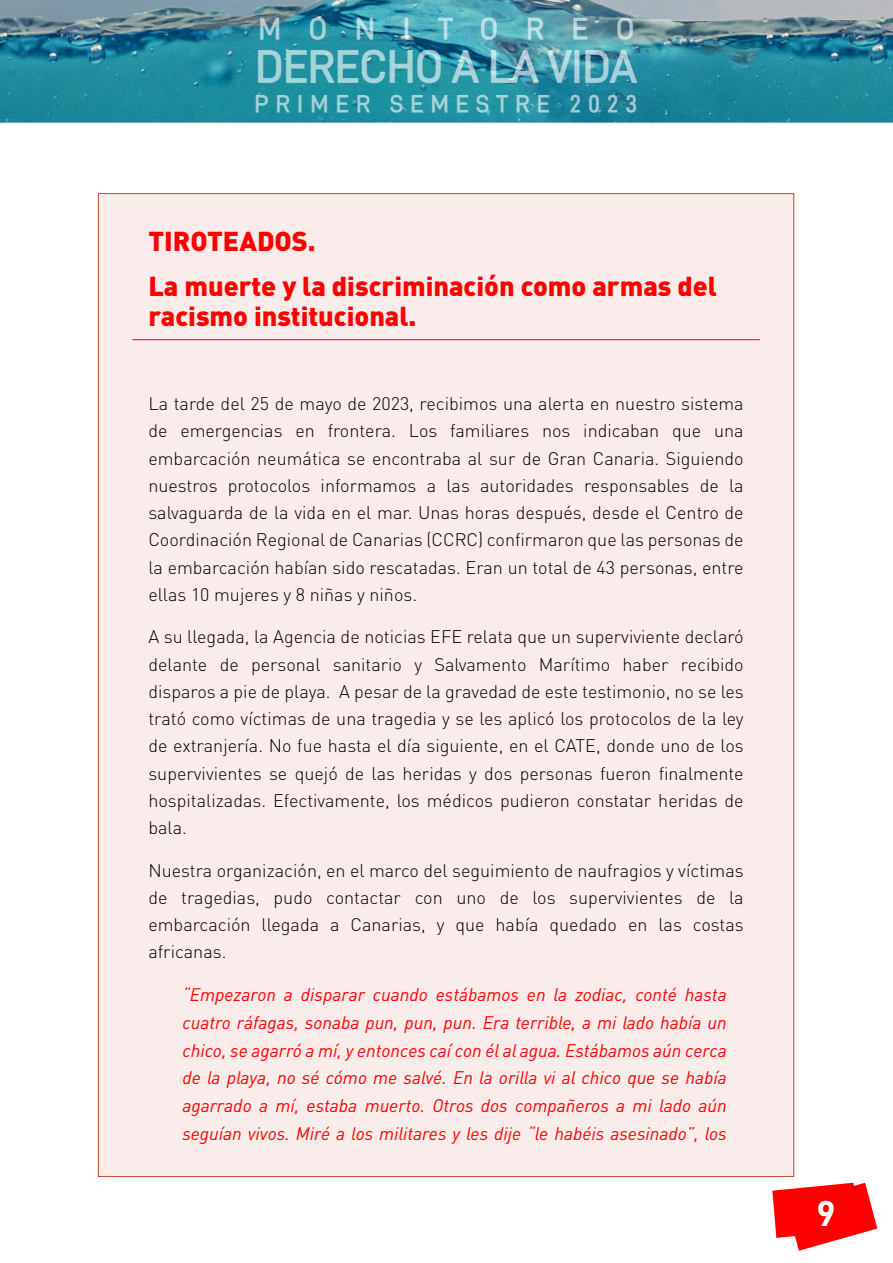
<style>
.page{position:relative;width:893px;height:1263px;background:#fff}
.page>*{position:absolute;margin:0;border:0;box-sizing:border-box;transform-origin:0 0}
.t1{font:700 45px "D DIN PRO Semi";color:rgb(255 255 255/.6)}
.t2{font:36px "D DIN PRO Bold";color:#fff}
.t3{font:700 30px "D DIN PRO Semi";letter-spacing:.93em;color:rgb(255 255 255/.6)}
.t4{font:900 27px/44.7px "DIN Pro";color:#f00}
.t5{font:700 24px "D DIN PRO Semi";letter-spacing:.3em;color:rgb(255 255 255/.6)}
.t6{font:300 18px/27.3px "DIN Pro";color:#000;text-align:justify}
.t7{font:italic 18px/27.8px "DIN Pro";color:#f00;text-align:justify}
</style>
<div class="page">
<svg style="left:772px;top:1183px;width:105px;height:68px"></svg>
<div style="left:98px;top:193px;width:696px;height:984px;background:#f9ecea;border:1px solid #c24732"></div>
<hr style="left:133px;top:339px;width:626px;height:1px;background:#f00">
<img style="left:0;top:0;width:893px;height:123px">
<h3 class="t3" style="left:258px;top:14px;width:377px">MONITOREO</h3>
<h1 class="t1" style="left:256px;top:45px;width:383px">DERECHO A LA VIDA</h1>
<h3 class="t5" style="left:255px;top:92px;width:384px">PRIMER SEMESTRE 2023</h3>
<h3 class="t4" style="left:148px;top:222px;width:570px">TIROTEADOS.<br>La muerte y la discriminación como armas del</h3>
<h3 class="t4" style="left:148px;top:296px;width:270px">racismo institucional.</h3>
<p class="t6" style="left:148px;top:392px;width:597px">La tarde del 25 de mayo de 2023, recibimos una alerta en nuestro sistema de emergencias en frontera. Los familiares nos indicaban que una embarcación neumática se encontraba al sur de Gran Canaria. Siguiendo nuestros protocolos informamos a las autoridades responsables de la salvaguarda de la vida en el mar. Unas horas después, desde el Centro de Coordinación Regional de Canarias (CCRC) confirmaron que las personas de la embarcación habían sido rescatadas. Eran un total de 43 personas, entre ellas 10 mujeres y 8 niñas y niños.</p>
<p class="t6" style="left:148px;top:625px;width:597px">A su llegada, la Agencia de noticias EFE relata que un superviviente declaró delante de personal sanitario y Salvamento Marítimo haber recibido disparos a pie de playa. A pesar de la gravedad de este testimonio, no se les trató como víctimas de una tragedia y se les aplicó los protocolos de la ley de extranjería. No fue hasta el día siguiente, en el CATE, donde uno de los supervivientes se quejó de las heridas y dos personas fueron finalmente hospitalizadas. Efectivamente, los médicos pudieron constatar heridas de bala.</p>
<p class="t6" style="left:148px;top:858px;width:597px">Nuestra organización, en el marco del seguimiento de naufragios y víctimas de tragedias, pudo contactar con uno de los supervivientes de la embarcación llegada a Canarias, y que había quedado en las costas africanas.</p>
<p class="t7" style="left:182px;top:983px;width:546px">“Empezaron a disparar cuando estábamos en la zodiac, conté hasta cuatro ráfagas, sonaba pun, pun, pun. Era terrible, a mi lado había un chico, se agarró a mí, y entonces caí con él al agua. Estábamos aún cerca de la playa, no sé cómo me salvé. En la orilla vi al chico que se había agarrado a mí, estaba muerto. Otros dos compañeros a mi lado aún seguían vivos. Miré a los militares y les dĳe “le habéis asesinado”, los</p>
<h2 class="t2" style="left:817px;top:1196px;width:20px">9</h2>
</div>
